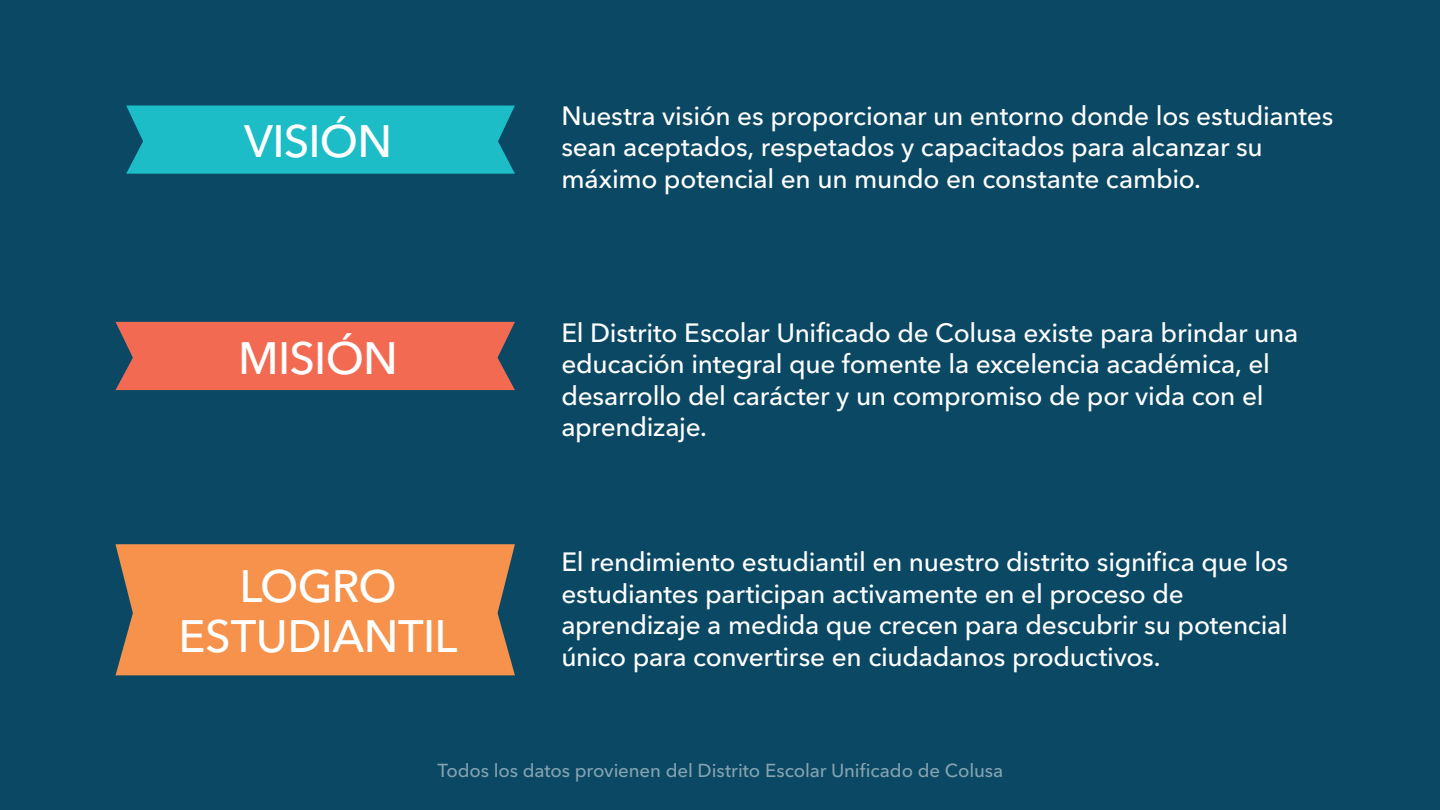
<style>
.page{position:relative;width:1440px;height:810px;background:#fff}
.page>*{position:absolute;margin:0;border:0;box-sizing:border-box;transform-origin:0 0}
.t1{font:500 45px/50.2px "Avenir Next LT Pro";letter-spacing:-.015em;color:#fff;text-align:center}
.t2{font:500 26.25px/31.5px "Avenir Next LT Pro";letter-spacing:-.01em;color:#fff}
.t3{font:500 18.67px "Avenir Next LT Pro";letter-spacing:-.005em;color:#fff}
</style>
<div class="page">
<div style="left:0;top:0;width:1440px;height:809px;background:#0a4864"></div>
<div style="left:126px;top:106px;width:389px;height:68px;background:#1cbdc7"></div>
<div style="left:116px;top:322px;width:399px;height:68px;background:#f26a52"></div>
<div style="left:116px;top:544px;width:399px;height:131px;background:#f6924b"></div>
<h1 class="t1" style="left:244px;top:114px;width:150px">VISIÓN</h1>
<h1 class="t1" style="left:238px;top:332px;width:161px">MISIÓN</h1>
<h1 class="t1" style="left:179px;top:559px;width:281px">LOGRO<br>ESTUDIANTIL</h1>
<p class="t2" style="left:561px;top:99px;width:774px">Nuestra visión es proporcionar un entorno donde los estudiantes sean aceptados, respetados y capacitados para alcanzar su máximo potencial en un mundo en constante cambio.</p>
<p class="t2" style="left:561px;top:316px;width:739px">El Distrito Escolar Unificado de Colusa existe para brindar una educación integral que fomente la excelencia académica, el desarrollo del carácter y un compromiso de por vida con el aprendizaje.</p>
<p class="t2" style="left:561px;top:545px;width:728px">El rendimiento estudiantil en nuestro distrito significa que los estudiantes participan activamente en el proceso de aprendizaje a medida que crecen para descubrir su potencial único para convertirse en ciudadanos productivos.</p>
<p class="t3" style="left:437px;top:755px;width:567px">Todos los datos provienen del Distrito Escolar Unificado de Colusa</p>
</div>
